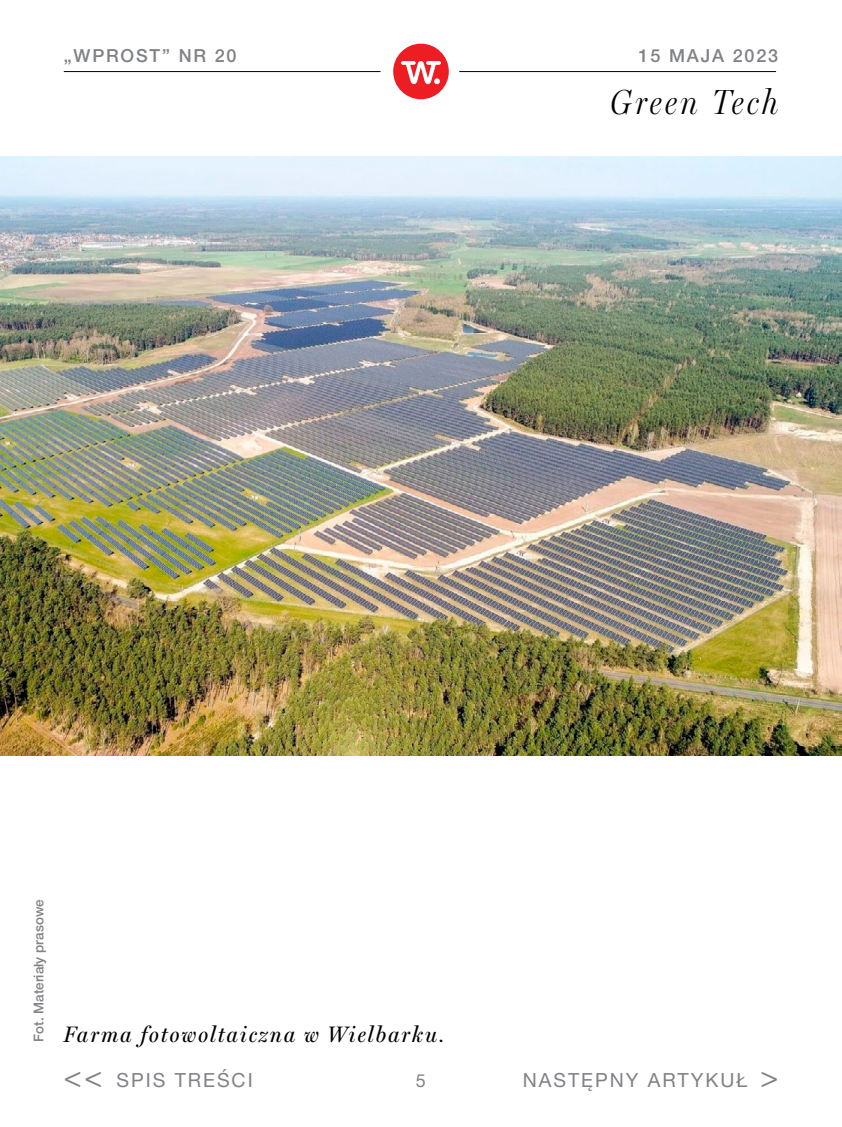
<style>
.page{position:relative;width:842px;height:1127px;background:#fff}
.page>*{position:absolute;margin:0;border:0;box-sizing:border-box;transform-origin:0 0}
.t1{font:italic 300 35.1px "Miller Headline";letter-spacing:.1em;color:#000}
.t2{font:italic 22.5px "Miller Headline";letter-spacing:.1em;color:#000}
.t3{font:19.5px "Helvetica Neue LT Pro";letter-spacing:.1em;color:#808285}
.t4{font:500 18px "Helvetica Neue LT Pro";letter-spacing:.1em;color:#808285}
.t5{font:18px "Helvetica Neue LT Pro";color:#808285}
.t6{font:500 13.5px "Helvetica Neue LT Pro";color:#808285}
.s1{font-size:29.7px}
</style>
<div class="page">
<img style="left:0;top:157px;width:842px;height:598px">
<hr style="left:64px;top:71px;width:317px;height:1px;background:#000">
<hr style="left:459px;top:71px;width:317px;height:1px;background:#000">
<svg style="left:393px;top:44px;width:56px;height:55px"></svg>
<p class="t4" style="left:64px;top:44px;width:174px">„WPROST” NR 20</p>
<p class="t4" style="left:639px;top:44px;width:141px">15 MAJA 2023</p>
<h1 class="t1" style="left:610px;top:80px;width:169px">Green Tech</h1>
<p class="t6" style="left:31px;top:1042px;width:144px;rotate:-90deg">Fot. Materiały prasowe</p>
<p class="t2" style="left:64px;top:1020px;width:382px">Farma fotowoltaiczna w Wielbarku.</p>
<p class="t3" style="left:64px;top:1069px;width:190px"><span class="s1">&lt;&lt;</span> SPIS TREŚCI</p>
<p class="t3" style="left:523px;top:1069px;width:257px">NASTĘPNY ARTYKUŁ <span class="s1">&gt;</span></p>
<p class="t5" style="left:416px;top:1070px;width:12px">5</p>
</div>
